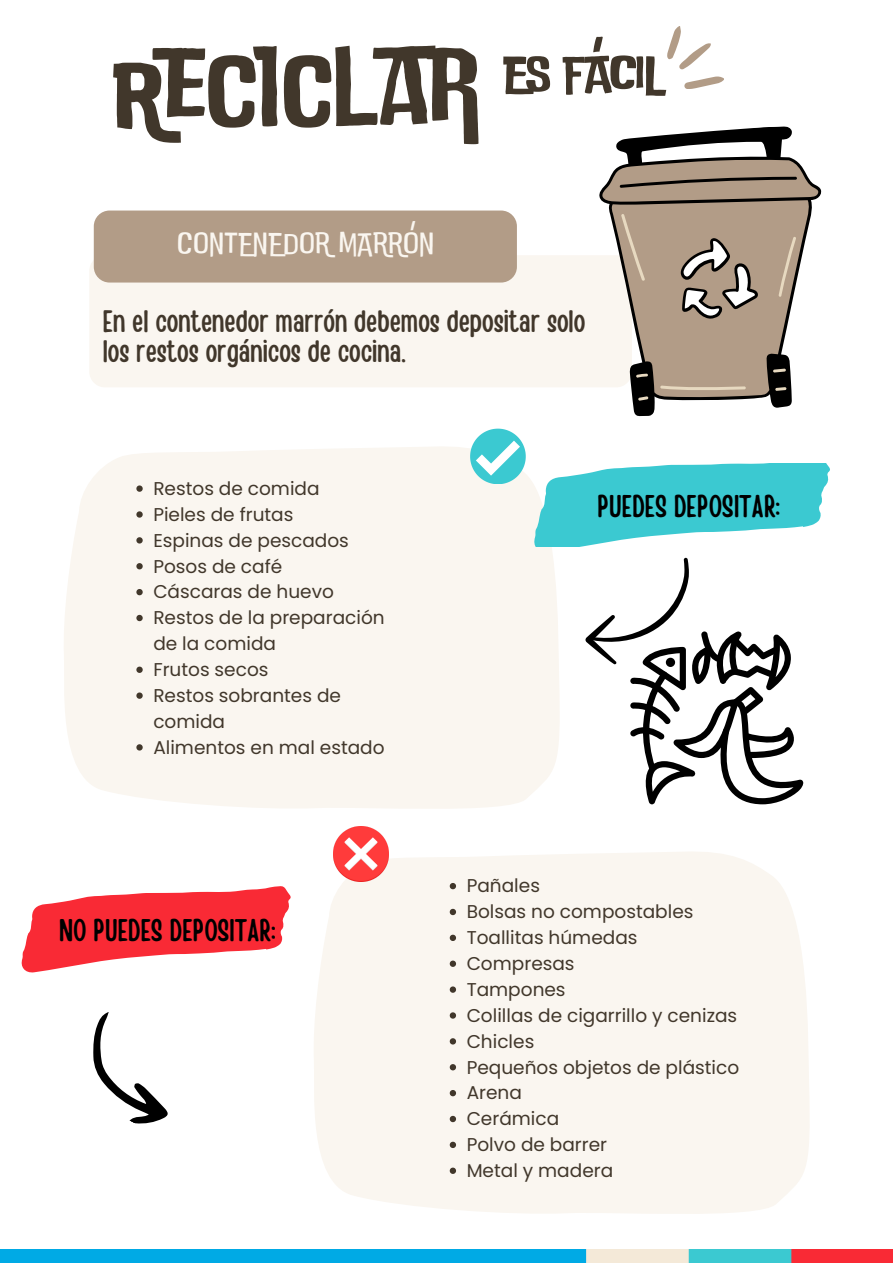
<style>
.page{position:relative;width:893px;height:1264px;background:#fff}
.page>*{position:absolute;margin:0;border:0;box-sizing:border-box;transform-origin:0 0}
.t1{font:101.4px "Do Ub Le Ba Ss";color:#41372b}
.t2{font:50.1px "Do Ub Le Ba Ss";letter-spacing:-.045em;color:#41372b}
.t3{font:300 32.7px "Do Ub Le Ba Ss";color:#faf6f0}
.t4{font:31.2px "Handy Casual Condensed";color:#000}
.t5{font:30.9px/30.3px "Handy Casual Condensed";color:#41372b}
.t6{font:18.45px/25.8px "Poppins";color:#41372b}
</style>
<div class="page">
<div style="left:89px;top:255px;width:543px;height:132px;background:#faf6f0;border-radius:16px"></div>
<div style="left:94px;top:210px;width:423px;height:72px;background:#b29c87;border-radius:16px"></div>
<svg style="left:667px;top:26px;width:57px;height:63px"></svg>
<img style="left:0;top:1249px;width:892px;height:13px">
<svg style="left:599px;top:126px;width:223px;height:291px;fill:#b29c87"></svg>
<div style="left:64px;top:447px;width:498px;height:362px;background:#faf6f0"></div>
<svg style="left:470px;top:428px;width:55px;height:56px"></svg>
<div style="left:314px;top:850px;width:496px;height:364px;background:#faf6f0"></div>
<img style="left:333px;top:826px;width:55px;height:55px">
<svg style="left:532px;top:463px;width:298px;height:83px"></svg>
<svg style="left:21px;top:886px;width:270px;height:87px"></svg>
<svg style="left:93px;top:1012px;width:75px;height:112px"></svg>
<svg style="left:585px;top:557px;width:218px;height:247px"></svg>
<svg style="left:136px;top:485px;width:7px;height:7px"></svg>
<svg style="left:136px;top:511px;width:7px;height:6px"></svg>
<svg style="left:136px;top:537px;width:7px;height:6px"></svg>
<svg style="left:136px;top:563px;width:7px;height:6px"></svg>
<svg style="left:136px;top:589px;width:7px;height:6px"></svg>
<svg style="left:136px;top:615px;width:7px;height:6px"></svg>
<svg style="left:136px;top:666px;width:7px;height:7px"></svg>
<svg style="left:136px;top:692px;width:7px;height:6px"></svg>
<svg style="left:136px;top:744px;width:7px;height:6px"></svg>
<svg style="left:449px;top:883px;width:7px;height:6px"></svg>
<svg style="left:449px;top:908px;width:7px;height:7px"></svg>
<svg style="left:449px;top:934px;width:7px;height:7px"></svg>
<svg style="left:449px;top:960px;width:7px;height:6px"></svg>
<svg style="left:449px;top:986px;width:7px;height:6px"></svg>
<svg style="left:449px;top:1012px;width:7px;height:6px"></svg>
<svg style="left:449px;top:1038px;width:7px;height:6px"></svg>
<svg style="left:449px;top:1064px;width:7px;height:6px"></svg>
<svg style="left:449px;top:1089px;width:7px;height:7px"></svg>
<svg style="left:449px;top:1115px;width:7px;height:7px"></svg>
<svg style="left:449px;top:1141px;width:7px;height:6px"></svg>
<svg style="left:449px;top:1167px;width:7px;height:6px"></svg>
<p class="t1" style="left:111px;top:31px;width:371px">RECICLAR</p>
<p class="t2" style="left:502px;top:39px;width:156px">ES FÁCIL</p>
<p class="t3" style="left:176px;top:222px;width:259px">CONTENEDOR MARRÓN</p>
<p class="t5" style="left:103px;top:304px;width:484px">En el contenedor marrón debemos depositar solo los restos orgánicos de cocina.</p>
<p class="t6" style="left:153px;top:475px;width:168px">Restos de comida</p>
<p class="t6" style="left:153px;top:501px;width:142px">Pieles de frutas</p>
<p class="t6" style="left:153px;top:527px;width:197px">Espinas de pescados</p>
<p class="t6" style="left:153px;top:553px;width:130px">Posos de café</p>
<p class="t6" style="left:153px;top:579px;width:182px">Cáscaras de huevo</p>
<p class="t6" style="left:153px;top:605px;width:233px">Restos de la preparación de la comida</p>
<p class="t6" style="left:153px;top:656px;width:117px">Frutos secos</p>
<p class="t6" style="left:153px;top:682px;width:189px">Restos sobrantes de comida</p>
<p class="t6" style="left:153px;top:734px;width:233px">Alimentos en mal estado</p>
<p class="t4" style="left:597px;top:486px;width:184px">PUEDES DEPOSITAR:</p>
<p class="t4" style="left:59px;top:909px;width:218px">NO PUEDES DEPOSITAR:</p>
<p class="t6" style="left:466px;top:873px;width:75px">Pañales</p>
<p class="t6" style="left:466px;top:898px;width:228px">Bolsas no compostables</p>
<p class="t6" style="left:466px;top:924px;width:172px">Toallitas húmedas</p>
<p class="t6" style="left:466px;top:950px;width:109px">Compresas</p>
<p class="t6" style="left:466px;top:976px;width:100px">Tampones</p>
<p class="t6" style="left:466px;top:1002px;width:272px">Colillas de cigarrillo y cenizas</p>
<p class="t6" style="left:466px;top:1028px;width:69px">Chicles</p>
<p class="t6" style="left:466px;top:1054px;width:274px">Pequeños objetos de plástico</p>
<p class="t6" style="left:466px;top:1080px;width:57px">Arena</p>
<p class="t6" style="left:466px;top:1105px;width:94px">Cerámica</p>
<p class="t6" style="left:466px;top:1131px;width:142px">Polvo de barrer</p>
<p class="t6" style="left:466px;top:1157px;width:148px">Metal y madera</p>
</div>
